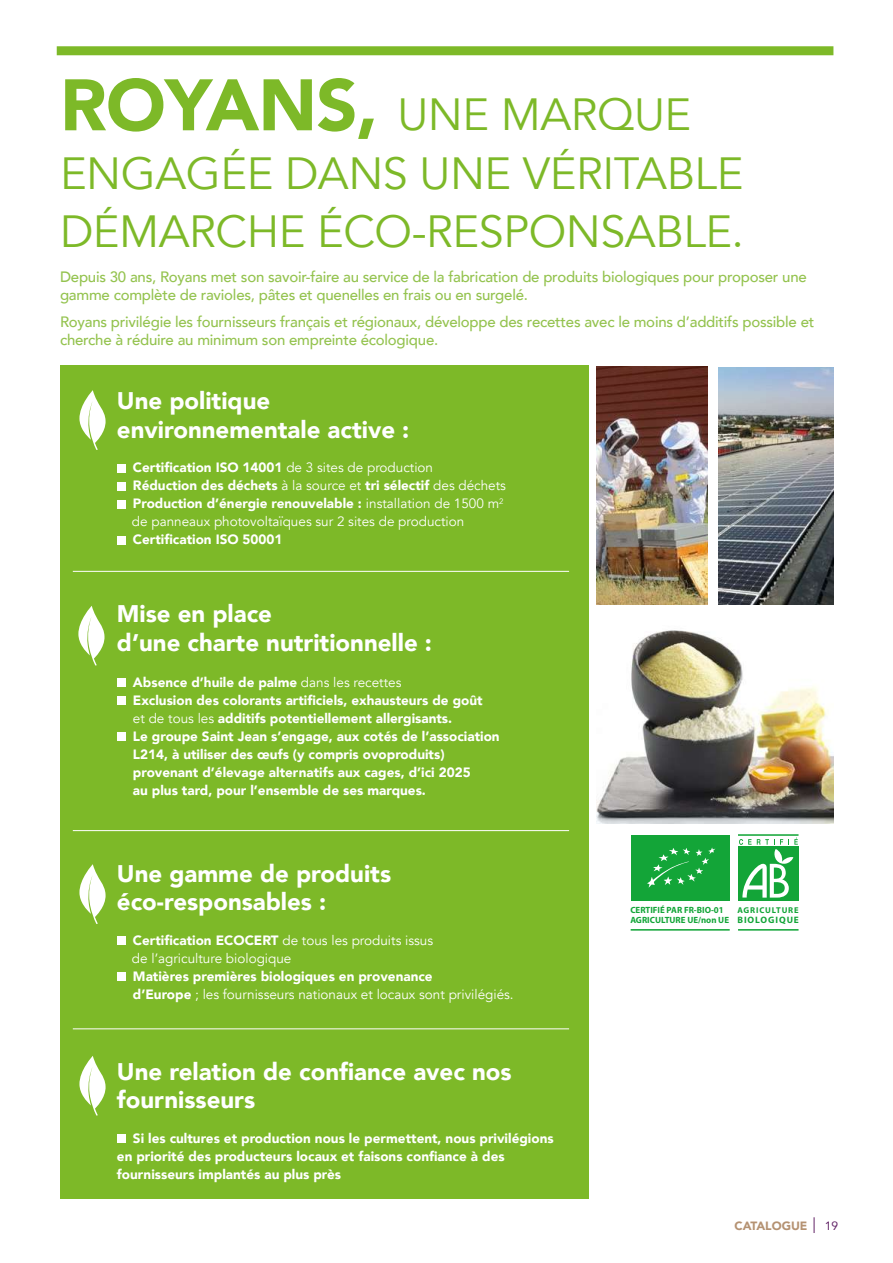
<style>
.page{position:relative;width:893px;height:1263px;background:#fff}
.page>*{position:absolute;margin:0;border:0;box-sizing:border-box;transform-origin:0 0}
.t1{font:45px/58.5px "Avenir";letter-spacing:-.01em;color:#7db928}
.t2{font:900 24px/28.5px "Avenir";color:#fff}
.t3{font:500 15px/18px "Avenir";letter-spacing:-.015em;color:#94c34f}
.t4{font:900 13.5px/18px "Avenir";color:#fff}
.t5{font:13.5px/18px "Avenir";color:#fff}
.t6{font:900 12px "Avenir";color:#b59272}
.t7{font:12px "Avenir";color:#622366}
.t8{font:700 9.3px "Myriad";letter-spacing:.1em;color:#13a538}
.t9{font:700 9px/10.4px "Myriad";color:#13a538}
.t10{font:700 8.4px "Myriad";letter-spacing:.1em;color:#13a538}
.s1{font-weight:900;font-size:72px}
.s2{font-weight:900}
.s3{font-weight:400}
</style>
<div class="page">
<div style="left:60px;top:366px;width:528px;height:833px;background:#7db928"></div>
<hr style="left:73px;top:571px;width:496px;height:1px;background:#fff">
<hr style="left:73px;top:830px;width:496px;height:1px;background:#fff">
<hr style="left:73px;top:1028px;width:496px;height:1px;background:#fff">
<svg style="left:814px;top:1217px;width:1px;height:16px"></svg>
<div style="left:117px;top:464px;width:8px;height:8px;background:#fff"></div>
<div style="left:117px;top:482px;width:8px;height:8px;background:#fff"></div>
<div style="left:117px;top:500px;width:8px;height:8px;background:#fff"></div>
<div style="left:117px;top:536px;width:8px;height:8px;background:#fff"></div>
<div style="left:117px;top:937px;width:8px;height:8px;background:#fff"></div>
<div style="left:117px;top:973px;width:8px;height:8px;background:#fff"></div>
<div style="left:117px;top:1135px;width:8px;height:8px;background:#fff"></div>
<div style="left:117px;top:679px;width:8px;height:8px;background:#fff"></div>
<div style="left:117px;top:697px;width:8px;height:8px;background:#fff"></div>
<div style="left:117px;top:733px;width:8px;height:8px;background:#fff"></div>
<div style="left:57px;top:46px;width:776px;height:9px;background:#7db928"></div>
<svg style="left:79px;top:390px;width:27px;height:60px"></svg>
<svg style="left:78px;top:606px;width:27px;height:59px"></svg>
<svg style="left:79px;top:864px;width:27px;height:60px"></svg>
<svg style="left:79px;top:1056px;width:27px;height:59px"></svg>
<img style="left:596px;top:630px;width:237px;height:193px">
<img style="left:719px;top:367px;width:114px;height:237px">
<img style="left:596px;top:366px;width:112px;height:238px">
<hr style="left:738px;top:834px;width:60px;height:2px;background:#13a538">
<hr style="left:738px;top:929px;width:60px;height:2px;background:#13a538">
<hr style="left:631px;top:929px;width:99px;height:2px;background:#13a538">
<div style="left:738px;top:846px;width:60px;height:55px;background:#13a538"></div>
<svg style="left:739px;top:837px;width:59px;height:61px"></svg>
<div style="left:631px;top:835px;width:99px;height:66px;background:#13a538"></div>
<svg style="left:647px;top:847px;width:68px;height:41px"></svg>
<h1 class="t1" style="left:60px;top:86px;width:686px"><span class="s1">ROYANS,</span> UNE MARQUE<br>ENGAGÉE DANS UNE VÉRITABLE<br>DÉMARCHE ÉCO‑RESPONSABLE.</h1>
<p class="t3" style="left:60px;top:267px;width:748px">Depuis 30 ans, Royans met son savoir-faire au service de la fabrication de produits biologiques pour proposer une gamme complète de ravioles, pâtes et quenelles en frais ou en surgelé.</p>
<p class="t3" style="left:60px;top:312px;width:756px">Royans privilégie les fournisseurs français et régionaux, développe des recettes avec le moins d’additifs possible et cherche à réduire au minimum son empreinte écologique.</p>
<h2 class="t2" style="left:117px;top:386px;width:294px">Une politique environnementale active :</h2>
<p class="t5" style="left:132px;top:459px;width:376px"><span class="s2">Certification ISO 14001</span> de 3 sites de production<br><span class="s2">Réduction des déchets</span> à la source et <span class="s2">tri sélectif</span> des déchets <span class="s2">Production d’énergie renouvelable :</span> installation de 1500 m<sup>2 </sup>de panneaux photovoltaïques sur 2 sites de production</p>
<p class="t4" style="left:133px;top:530px;width:151px">Certification ISO 50001</p>
<h2 class="t2" style="left:117px;top:599px;width:317px">Mise en place<br>d’une charte nutritionnelle :</h2>
<p class="t4" style="left:133px;top:673px;width:368px">Absence d’huile de palme <span class="s3">dans les recettes<br></span>Exclusion des colorants artificiels, exhausteurs de goût<br><span class="s3">et de tous les</span> additifs potentiellement allergisants.<br>Le groupe Saint Jean s’engage, aux cotés de l’association L214, à utiliser des œufs (y compris ovoproduits) provenant d’élevage alternatifs aux cages, d’ici 2025<br>au plus tard, pour l’ensemble de ses marques.</p>
<h2 class="t2" style="left:117px;top:859px;width:276px">Une gamme de produits éco‑responsables :</h2>
<p class="t5" style="left:132px;top:931px;width:303px"><span class="s2">Certification ECOCERT</span> de tous les produits issus de l’agriculture biologique</p>
<p class="t5" style="left:133px;top:967px;width:382px"><span class="s2">Matières premières biologiques en provenance<br>d’Europe</span> ; les fournisseurs nationaux et locaux sont privilégiés.</p>
<h2 class="t2" style="left:117px;top:1057px;width:396px">Une relation de confiance avec nos fournisseurs</h2>
<p class="t4" style="left:117px;top:1129px;width:438px;text-indent:16px">Si les cultures et production nous le permettent, nous privilégions en priorité des producteurs locaux et faisons confiance à des fournisseurs implantés au plus près</p>
<p class="t9" style="left:630px;top:905px;width:100px">CERTIFIÉ PAR FR-BIO-01<br>AGRICULTURE UE/non UE</p>
<p class="t10" style="left:737px;top:906px;width:63px">AGRICULTURE</p>
<p class="t8" style="left:737px;top:915px;width:63px">BIOLOGIQUE</p>
<p class="t6" style="left:735px;top:1215px;width:74px">CATALOGUE</p>
<p class="t7" style="left:825px;top:1216px;width:15px">19</p>
</div>
